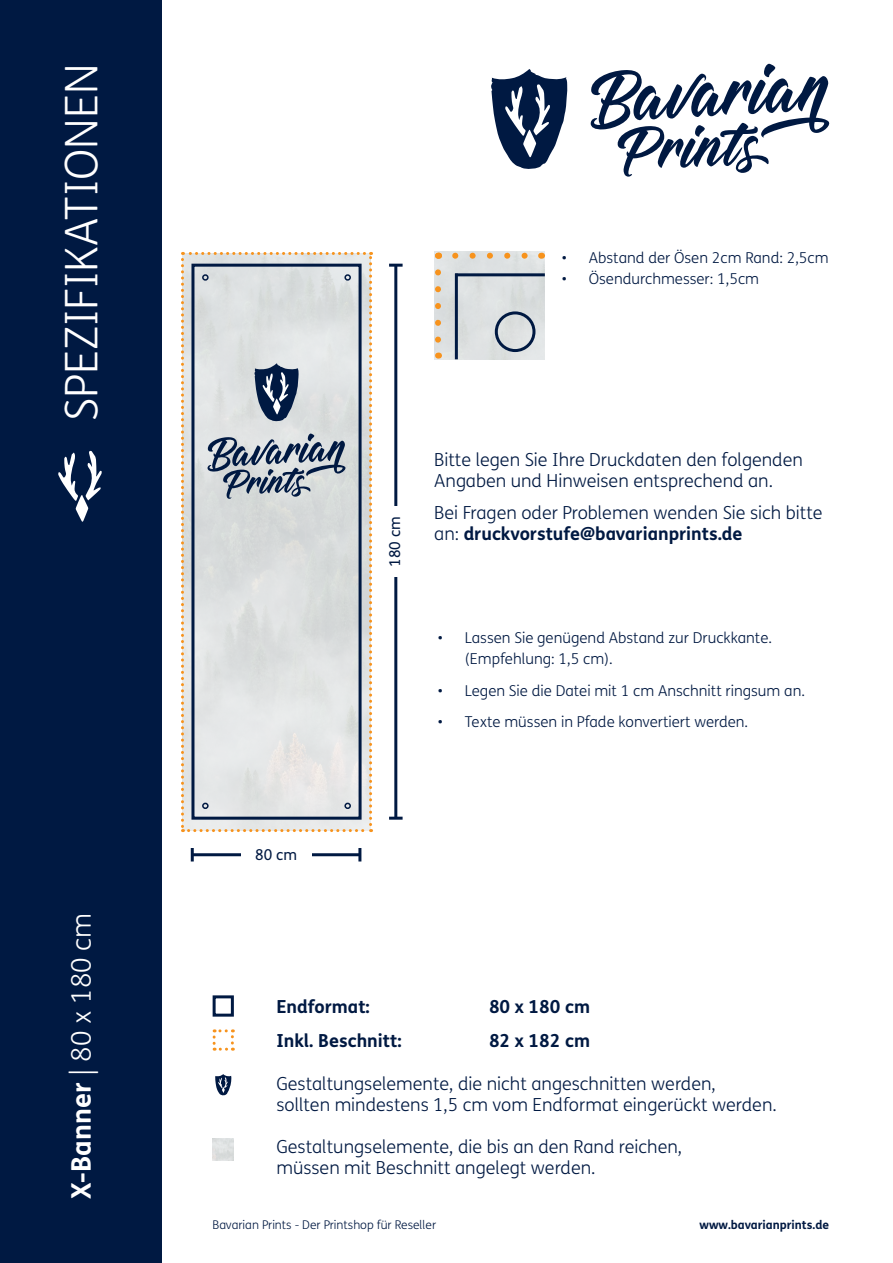
<style>
.page{position:relative;width:893px;height:1263px;background:#fff}
.page>*{position:absolute;margin:0;border:0;box-sizing:border-box;transform-origin:0 0}
.t1{font:300 45px "FS Me";color:#fff}
.t2{font:300 27px "FS Me";color:#fff}
.t3{font:300 18px/21px "FS Me";color:#001942}
.t4{font:700 18px "FS Me";color:#001942}
.t5{font:300 15px/21px "FS Me";color:#001942}
.t6{font:15px "FS Me";color:#001942}
.t7{font:300 12px "FS Me";color:#001942}
.t8{font:700 12px "FS Me";color:#001942}
.s1{font-weight:700}
</style>
<div class="page">
<div style="left:0;top:0;width:162px;height:1263px;background:#001942"></div>
<svg style="left:58px;top:451px;width:44px;height:71px"></svg>
<svg style="left:590px;top:64px;width:240px;height:113px"></svg>
<svg style="left:491px;top:69px;width:76px;height:100px"></svg>
<img style="left:213px;top:1139px;width:21px;height:21px">
<svg style="left:215px;top:1074px;width:16px;height:21px"></svg>
<div style="left:213px;top:995px;width:21px;height:22px;border:3px solid #001942"></div>
<svg style="left:213px;top:1029px;width:21px;height:22px"></svg>
<svg style="left:181px;top:252px;width:191px;height:580px;background:#ced0d2"></svg>
<hr style="left:394px;top:265px;width:3px;height:553px;background:#001942">
<hr style="left:389px;top:817px;width:14px;height:3px;background:#001942">
<hr style="left:389px;top:264px;width:14px;height:3px;background:#001942">
<hr style="left:192px;top:853px;width:168px;height:3px;background:#001942">
<svg style="left:191px;top:848px;width:3px;height:13px"></svg>
<svg style="left:358px;top:848px;width:3px;height:13px"></svg>
<div style="left:381px;top:507px;width:27px;height:70px;background:#fff"></div>
<div style="left:241px;top:841px;width:70px;height:27px;background:#fff"></div>
<img style="left:434px;top:252px;width:111px;height:107px">
<svg style="left:455px;top:253px;width:77px;height:6px"></svg>
<svg style="left:435px;top:272px;width:6px;height:75px"></svg>
<hr style="left:455px;top:273px;width:90px;height:3px;background:#001942">
<hr style="left:455px;top:274px;width:3px;height:85px;background:#001942">
<div style="left:495px;top:311px;width:40px;height:41px;border:3px solid #001942;border-radius:50%"></div>
<div style="left:202px;top:274px;width:7px;height:7px;border:2px solid #001942;border-radius:50%"></div>
<div style="left:344px;top:274px;width:7px;height:7px;border:2px solid #001942;border-radius:50%"></div>
<div style="left:202px;top:803px;width:7px;height:6px;border:2px solid #001942;border-radius:50%"></div>
<div style="left:344px;top:803px;width:7px;height:6px;border:2px solid #001942;border-radius:50%"></div>
<h1 class="t1" style="left:51px;top:421px;width:359px;rotate:-90deg">SPEZIFIKATIONEN</h1>
<p class="t2" style="left:63px;top:1199px;width:288px;rotate:-90deg"><span class="s1">X-Banner</span> | 80 x 180 cm</p>
<p class="t6" style="left:255px;top:845px;width:43px">80 cm</p>
<p class="t5" style="left:562px;top:247px;width:268px">• Abstand der Ösen 2cm Rand: 2,5cm</p>
<p class="t5" style="left:562px;top:268px;width:199px">• Ösendurchmesser: 1,5cm</p>
<p class="t6" style="left:384px;top:567px;width:52px;rotate:-90deg">180 cm</p>
<p class="t3" style="left:434px;top:449px;width:370px">Bitte legen Sie Ihre Druckdaten den folgenden<br>Angaben und Hinweisen entsprechend an.</p>
<p class="t3" style="left:434px;top:501px;width:390px">Bei Fragen oder Problemen wenden Sie sich bitte an: <span class="s1">druckvorstufe@bavarianprints.de</span></p>
<p class="t5" style="left:465px;top:627px;width:309px;text-indent:-27px">• Lassen Sie genügend Abstand zur Druckkante. (Empfehlung: 1,5 cm).</p>
<p class="t5" style="left:438px;top:679px;width:369px">• Legen Sie die Datei mit 1 cm Anschnitt ringsum an.</p>
<p class="t5" style="left:438px;top:711px;width:312px">• Texte müssen in Pfade konvertiert werden.</p>
<p class="t4" style="left:276px;top:993px;width:95px">Endformat:</p>
<p class="t4" style="left:489px;top:993px;width:102px">80 x 180 cm</p>
<p class="t4" style="left:276px;top:1027px;width:127px">Inkl. Beschnitt:</p>
<p class="t4" style="left:489px;top:1027px;width:102px">82 x 182 cm</p>
<p class="t3" style="left:276px;top:1072px;width:441px">Gestaltungselemente, die nicht angeschnitten werden,</p>
<p class="t3" style="left:276px;top:1093px;width:502px">sollten mindestens 1,5 cm vom Endformat eingerückt werden.</p>
<p class="t3" style="left:276px;top:1135px;width:407px">Gestaltungselemente, die bis an den Rand reichen,</p>
<p class="t3" style="left:276px;top:1156px;width:321px">müssen mit Beschnitt angelegt werden.</p>
<p class="t7" style="left:213px;top:1217px;width:225px">Bavarian Prints - Der Printshop für Reseller</p>
<p class="t8" style="left:700px;top:1216px;width:131px">www.bavarianprints.de</p>
</div>
